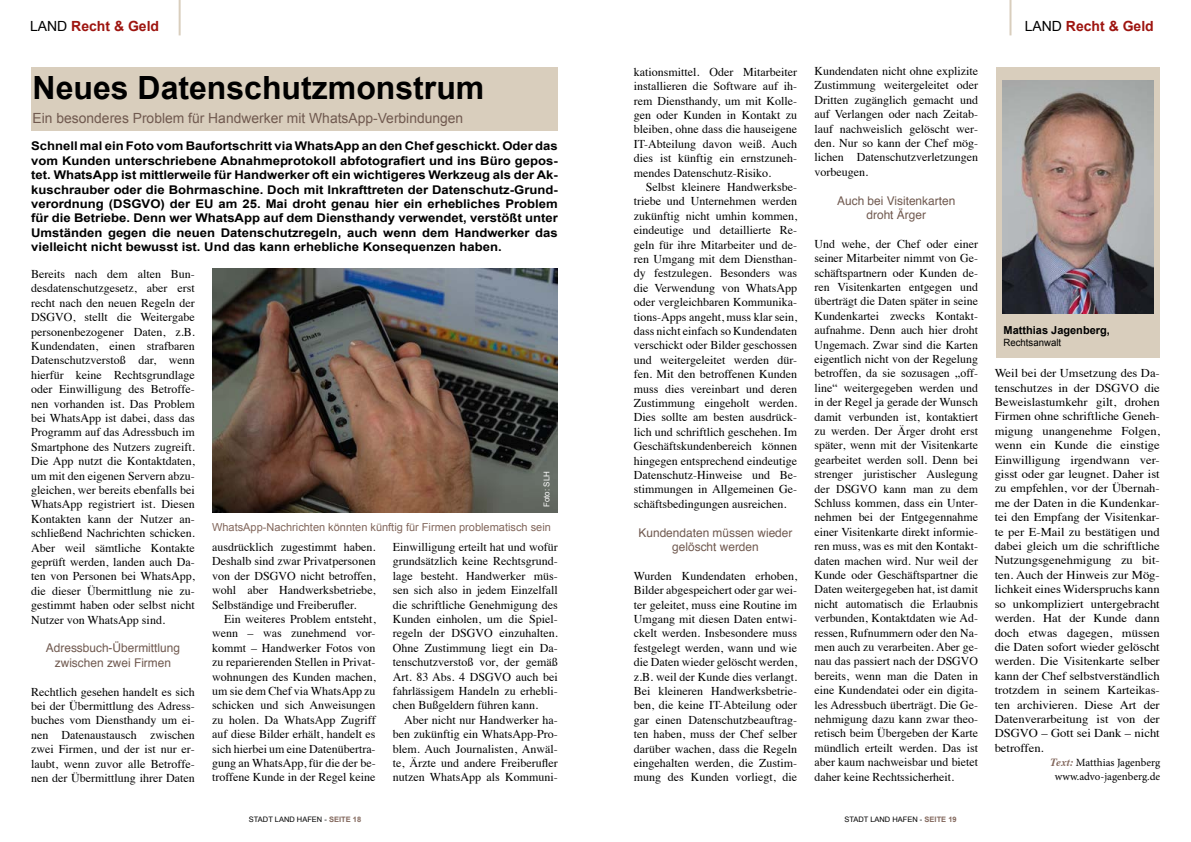
<style>
.page{position:relative;width:1191px;height:842px;background:#fff}
.page>*{position:absolute;margin:0;border:0;box-sizing:border-box;transform-origin:0 0}
.t1{font:700 32px "Arial";color:#000}
.t2{font:14px "Arial";color:#70594f}
.t3{font:700 14px "Arial";color:#9e1510}
.t4{font:12px/14.4px "Times";color:#000;text-align:justify}
.t5{font:12px/14.4px "Times";color:#000;text-align:justify;scale:1.05 1}
.t6{font:700 12px/14.4px "Arial";color:#000;text-align:justify;scale:1.09 1}
.t7{font:12px/14.4px "Helvetica";color:#70594f;text-align:center}
.t8{font:11px "Arial";color:#82675c}
.t9{font:11px/14.4px "Minion Pro";letter-spacing:-.005em;color:#000;text-align:center}
.t10{font:700 11px "Arial";color:#000}
.t11{font:10px "Arial";color:#000;scale:.96 1}
.t12{font:8px "Arial";color:#fff}
.t13{font:7.5px "Arial";color:#000}
.s1{font-weight:400;color:#000}
.s2{font-weight:700;color:#82675c}
.s3{font-family:"Times";font-weight:700;font-style:italic;color:#82675c}
</style>
<div class="page">
<hr style="left:1009px;top:0;width:2px;height:35px;background:#d9cebd">
<div style="left:996px;top:68px;width:163px;height:290px;background:#d9cebd"></div>
<hr style="left:179px;top:0;width:2px;height:35px;background:#d9cebd">
<div style="left:31px;top:67px;width:527px;height:63px;background:#d9cebd"></div>
<img style="left:1002px;top:80px;width:151px;height:233px">
<img style="left:212px;top:269px;width:346px;height:243px">
<p class="t3" style="left:30px;top:17px;width:131px"><span class="s1">LAND</span> Recht &amp; Geld</p>
<h1 class="t1" style="left:33px;top:67px;width:453px">Neues Datenschutzmonstrum</h1>
<p class="t2" style="left:33px;top:109px;width:432px">Ein besonderes Problem für Handwerker mit WhatsApp-Verbindungen</p>
<p class="t6" style="left:31px;top:139px;width:484px">Schnell mal ein Foto vom Baufortschritt via WhatsApp an den Chef geschickt. Oder das vom Kunden unterschriebene Abnahmeprotokoll abfotografiert und ins Büro gepos&shy;tet. WhatsApp ist mittlerweile für Handwerker oft ein wichtigeres Werkzeug als der Ak&shy;kuschrauber oder die Bohrmaschine. Doch mit Inkrafttreten der Datenschutz-Grund&shy;verordnung (DSGVO) der EU am 25. Mai droht genau hier ein erhebliches Problem für die Betriebe. Denn wer WhatsApp auf dem Diensthandy verwendet, verstößt unter Umständen gegen die neuen Datenschutzregeln, auch wenn dem Handwerker das vielleicht nicht bewusst ist. Und das kann erhebliche Konsequenzen haben.</p>
<p class="t4" style="left:31px;top:266px;width:165px">Bereits nach dem alten Bun&shy;desdatenschutzgesetz, aber erst recht nach den neuen Regeln der DSGVO, stellt die Weitergabe personenbezogener Daten, z.B.<br>Kundendaten, einen strafbaren Datenschutzverstoß dar, wenn hierfür keine Rechtsgrundlage oder Einwilligung des Betroffe&shy;nen vorhanden ist. Das Problem bei WhatsApp ist dabei, dass das Programm auf das Adressbuch im Smartphone des Nutzers zugreift.<br>Die App nutzt die Kontaktdaten, um mit den eigenen Servern abzu&shy;gleichen, wer bereits ebenfalls bei WhatsApp registriert ist. Diesen Kontakten kann der Nutzer an&shy;schließend Nachrichten schicken.<br>Aber weil sämtliche Kontakte geprüft werden, landen auch Da&shy;ten von Personen bei WhatsApp, die dieser Übermittlung nie zu&shy;gestimmt haben oder selbst nicht Nutzer von WhatsApp sind.</p>
<p class="t7" style="left:46px;top:641px;width:136px">Adressbuch-Übermittlung zwischen zwei Firmen</p>
<p class="t4" style="left:31px;top:683px;width:165px">Rechtlich gesehen handelt es sich bei der Übermittlung des Adress&shy;buches vom Diensthandy um ei&shy;nen Datenaustausch zwischen zwei Firmen, und der ist nur er&shy;laubt, wenn zuvor alle Betroffe&shy;nen der Übermittlung ihrer Daten</p>
<p class="t12" style="left:541px;top:507px;width:38px;rotate:-90deg">Foto: SLH</p>
<p class="t8" style="left:212px;top:520px;width:340px">WhatsApp-Nachrichten könnten künftig für Firmen problematisch sein</p>
<p class="t4" style="left:212px;top:539px;width:165px">ausdrücklich zugestimmt haben.<br>Deshalb sind zwar Privatpersonen von der DSGVO nicht betroffen, wohl aber Handwerksbetriebe, Selbständige und Freiberufler.</p>
<p class="t4" style="left:212px;top:611px;width:165px;text-indent:12px">Ein weiteres Problem entsteht, wenn – was zunehmend vor&shy;kommt – Handwerker Fotos von zu reparierenden Stellen in Privat&shy;wohnungen des Kunden machen, um sie dem Chef via WhatsApp zu schicken und sich Anweisungen zu holen. Da WhatsApp Zugriff auf diese Bilder erhält, handelt es sich hierbei um eine Datenübertra&shy;gung an WhatsApp, für die der be&shy;troffene Kunde in der Regel keine</p>
<p class="t13" style="left:249px;top:814px;width:114px">STADT LAND HAFEN - <span class="s2">SEITE 18</span></p>
<p class="t4" style="left:393px;top:539px;width:166px">Einwilligung erteilt hat und wofür grundsätzlich keine Rechtsgrund&shy;lage besteht. Handwerker müs&shy;sen sich also in jedem Einzelfall die schriftliche Genehmigung des Kunden einholen, um die Spiel&shy;regeln der DSGVO einzuhalten.<br>Ohne Zustimmung liegt ein Da&shy;tenschutzverstoß vor, der gemäß Art. 83 Abs. 4 DSGVO auch bei fahrlässigem Handeln zu erhebli&shy;chen Bußgeldern führen kann.</p>
<p class="t4" style="left:393px;top:712px;width:166px;text-indent:11px">Aber nicht nur Handwerker ha&shy;ben zukünftig ein WhatsApp-Pro&shy;blem. Auch Journalisten, Anwäl&shy;te, Ärzte und andere Freiberufler nutzen WhatsApp als Kommuni-</p>
<p class="t4" style="left:634px;top:63px;width:165px">kationsmittel. Oder Mitarbeiter installieren die Software auf ih&shy;rem Diensthandy, um mit Kolle&shy;gen oder Kunden in Kontakt zu bleiben, ohne dass die hauseigene IT-Abteilung davon weiß. Auch dies ist künftig ein ernstzuneh&shy;mendes Datenschutz-Risiko.</p>
<p class="t4" style="left:634px;top:179px;width:165px;text-indent:12px">Selbst kleinere Handwerksbe&shy;triebe und Unternehmen werden zukünftig nicht umhin kommen, eindeutige und detaillierte Re&shy;geln für ihre Mitarbeiter und de&shy;ren Umgang mit dem Diensthan&shy;dy festzulegen. Besonders was die Verwendung von WhatsApp oder vergleichbaren Kommunika&shy;tions-Apps angeht, muss klar sein, dass nicht einfach so Kundendaten verschickt oder Bilder geschossen und weitergeleitet werden dür&shy;fen. Mit den betroffenen Kunden muss dies vereinbart und deren Zustimmung eingeholt werden.<br>Dies sollte am besten ausdrück&shy;lich und schriftlich geschehen. Im Geschäftskundenbereich können hingegen entsprechend eindeutige Datenschutz-Hinweise und Be&shy;stimmungen in Allgemeinen Ge&shy;schäftsbedingungen ausreichen.</p>
<p class="t7" style="left:638px;top:526px;width:155px">Kundendaten müssen wieder gelöscht werden</p>
<p class="t4" style="left:634px;top:567px;width:165px">Wurden Kundendaten erhoben, Bilder abgespeichert oder gar wei&shy;ter geleitet, muss eine Routine im Umgang mit diesen Daten entwi&shy;ckelt werden. Insbesondere muss festgelegt werden, wann und wie die Daten wieder gelöscht werden, z.B. weil der Kunde dies verlangt.<br>Bei kleineren Handwerksbetrie&shy;ben, die keine IT-Abteilung oder gar einen Datenschutzbeauftrag&shy;ten haben, muss der Chef selber darüber wachen, dass die Regeln eingehalten werden, die Zustim&shy;mung des Kunden vorliegt, die</p>
<p class="t4" style="left:814px;top:63px;width:165px">Kundendaten nicht ohne explizite Zustimmung weitergeleitet oder Dritten zugänglich gemacht und auf Verlangen oder nach Zeitab&shy;lauf nachweislich gelöscht wer&shy;den. Nur so kann der Chef mög&shy;lichen Datenschutzverletzungen vorbeugen.</p>
<p class="t7" style="left:837px;top:194px;width:119px">Auch bei Visitenkarten droht Ärger</p>
<p class="t4" style="left:814px;top:236px;width:165px">Und wehe, der Chef oder einer seiner Mitarbeiter nimmt von Ge&shy;schäftspartnern oder Kunden de&shy;ren Visitenkarten entgegen und überträgt die Daten später in seine Kundenkartei zwecks Kontakt&shy;aufnahme. Denn auch hier droht Ungemach. Zwar sind die Karten eigentlich nicht von der Regelung betroffen, da sie sozusagen „off&shy;line“ weitergegeben werden und in der Regel ja gerade der Wunsch damit verbunden ist, kontaktiert zu werden. Der Ärger droht erst später, wenn mit der Visitenkarte gearbeitet werden soll. Denn bei strenger juristischer Auslegung der DSGVO kann man zu dem Schluss kommen, dass ein Unter&shy;nehmen bei der Entgegennahme einer Visitenkarte direkt informie&shy;ren muss, was es mit den Kontakt&shy;daten machen wird. Nur weil der Kunde oder Geschäftspartner die Daten weitergegeben hat, ist damit nicht automatisch die Erlaubnis verbunden, Kontaktdaten wie Ad&shy;ressen, Rufnummern oder den Na&shy;men auch zu verarbeiten. Aber ge&shy;nau das passiert nach der DSGVO bereits, wenn man die Daten in eine Kundendatei oder ein digita&shy;les Adressbuch überträgt. Die Ge&shy;nehmigung dazu kann zwar theo&shy;retisch beim Übergeben der Karte mündlich erteilt werden. Das ist aber kaum nachweisbar und bietet daher keine Rechtssicherheit.</p>
<p class="t13" style="left:844px;top:814px;width:114px">STADT LAND HAFEN - <span class="s2">SEITE 19</span></p>
<p class="t3" style="left:1024px;top:17px;width:131px"><span class="s1">LAND</span> Recht &amp; Geld</p>
<p class="t10" style="left:1003px;top:323px;width:108px">Matthias Jagenberg,</p>
<p class="t11" style="left:1003px;top:336px;width:62px">Rechtsanwalt</p>
<p class="t5" style="left:994px;top:365px;width:159px">Weil bei der Umsetzung des Da&shy;tenschutzes in der DSGVO die Beweislastumkehr gilt, drohen Firmen ohne schriftliche Geneh&shy;migung unangenehme Folgen, wenn ein Kunde die einstige Einwilligung irgendwann ver&shy;gisst oder gar leugnet. Daher ist zu empfehlen, vor der Übernah&shy;me der Daten in die Kundenkar&shy;tei den Empfang der Visitenkar&shy;te per E-Mail zu bestätigen und dabei gleich um die schriftliche Nutzungsgenehmigung zu bit&shy;ten. Auch der Hinweis zur Mög&shy;lichkeit eines Widerspruchs kann so unkompliziert untergebracht werden. Hat der Kunde dann doch etwas dagegen, müssen die Daten sofort wieder gelöscht werden. Die Visitenkarte selber kann der Chef selbstverständlich trotzdem in seinem Karteikas&shy;ten archivieren. Diese Art der Datenverarbeitung ist von der DSGVO – Gott sei Dank – nicht betroffen.</p>
<p class="t9" style="left:1050px;top:755px;width:111px"><span class="s3">Text:</span> Matthias Jagenberg www.advo-jagenberg.de</p>
</div>
